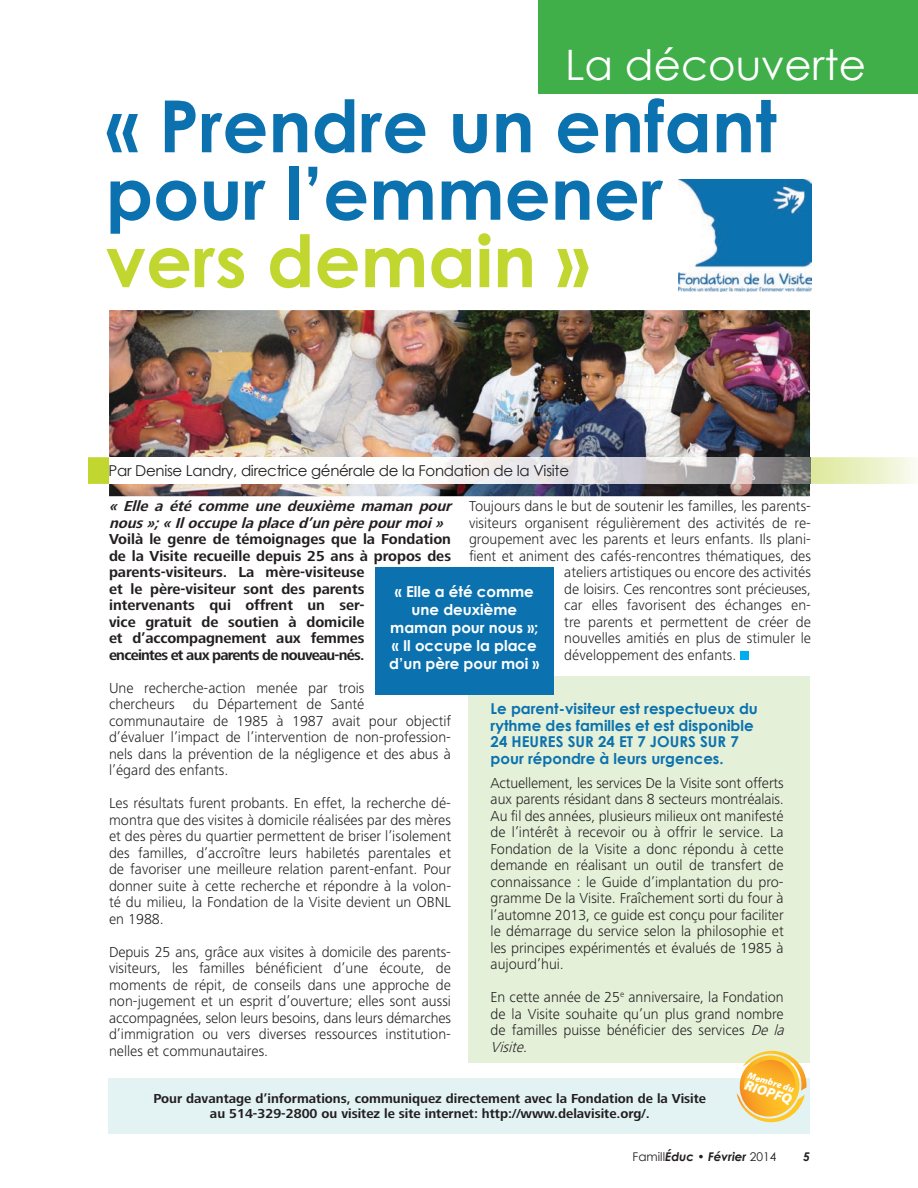
<style>
.page{position:relative;width:918px;height:1188px;background:#fff}
.page>*{position:absolute;margin:0;border:0;box-sizing:border-box;transform-origin:0 0}
.t1{font:700 72px/67.5px "Century Gothic";color:#0b72af}
.t2{font:700 72px "Century Gothic";color:#c1d72f}
.t3{font:42px "Century Gothic";color:#fff}
.t4{font:300 15px/16.5px "Frutiger Next LT";color:#231f20;text-align:justify}
.t5{font:700 15px/16.5px "Frutiger Next LT";color:#231f20}
.t6{font:700 15px/16.5px "Century Gothic";color:#0b72af}
.t7{font:italic 700 15px/16.5px "Frutiger Next LT";color:#231f20}
.t8{font:700 15px/18px "Century Gothic";color:#fff;text-align:center}
.t9{font:15px "Century Gothic";letter-spacing:-.02em;color:#231f20}
.t10{font:italic 900 14.1px "Myriad Pro";color:#fff}
.t11{font:700 13.5px/15px "Frutiger Next LT";color:#231f20;text-align:center}
.t12{font:italic 700 12px "Century Gothic";color:#231f20}
.t13{font:italic 900 9.6px "Myriad Pro";color:#fff}
.s1{font-style:italic}
.s2{font-weight:400;font-style:normal}
</style>
<div class="page">
<div style="left:468px;top:676px;width:342px;height:386px;background:#e4f0d8"></div>
<div style="left:108px;top:1079px;width:702px;height:55px;background:#e3f3f4"></div>
<img style="left:109px;top:310px;width:701px;height:186px">
<div style="left:539px;top:0;width:379px;height:93px;background:#40ae49"></div>
<div style="left:741px;top:651px;width:8px;height:9px;background:#00aeef"></div>
<div style="left:375px;top:567px;width:179px;height:127px;background:#0b72af"></div>
<svg style="left:735px;top:1051px;width:72px;height:72px"></svg>
<img style="left:678px;top:180px;width:133px;height:112px">
<svg style="left:88px;top:457px;width:829px;height:27px;background:#e3ecac"></svg>
<img style="left:109px;top:457px;width:701px;height:27px">
<h2 class="t3" style="left:565px;top:39px;width:302px">La découverte</h2>
<h1 class="t1" style="left:106px;top:91px;width:673px">« Prendre un enfant pour l’emmener</h1>
<h1 class="t2" style="left:106px;top:216px;width:485px">vers demain »</h1>
<p class="t9" style="left:109px;top:461px;width:462px">Par Denise Landry, directrice générale de la Fondation de la Visite</p>
<p class="t4" style="left:469px;top:498px;width:343px">Toujours dans le but de soutenir les familles, les parents-</p>
<p class="t4" style="left:469px;top:514px;width:344px">visiteurs organisent régulièrement des activités de re-</p>
<p class="t4" style="left:469px;top:531px;width:343px">groupement avec les parents et leurs enfants. Ils plani-</p>
<p class="t4" style="left:469px;top:547px;width:344px">fient et animent des cafés-rencontres thématiques, des</p>
<p class="t4" style="left:564px;top:564px;width:248px">ateliers artistiques ou encore des activités</p>
<p class="t4" style="left:564px;top:580px;width:248px">de loisirs. Ces rencontres sont précieuses,</p>
<p class="t4" style="left:564px;top:597px;width:248px">car elles favorisent des échanges en-</p>
<p class="t4" style="left:564px;top:613px;width:248px">tre parents et permettent de créer de</p>
<p class="t4" style="left:564px;top:630px;width:248px">nouvelles amitiés en plus de stimuler le</p>
<p class="t4" style="left:564px;top:646px;width:174px">développement des enfants.</p>
<p class="t7" style="left:109px;top:498px;width:348px">« Elle a été comme une deuxième maman pour nous»;«Iloccupelaplaced’un pèrepourmoi»</p>
<p class="t5" style="left:109px;top:531px;width:343px">Voilà le genre de témoignages que la Fondation de la Visite recueille depuis 25 ans à propos des parents-visiteurs. La mère-visiteuse<br>et le père-visiteur sont des parents intervenants qui offrent un ser-<br>vice gratuit de soutien à domicile<br>et d’accompagnement aux femmes<br>enceintes et aux parents de nouveau-nés.</p>
<p class="t4" style="left:109px;top:679px;width:344px;text-align:left">Une recherche-action menée par trois<br>chercheurs du Département de Santé communautaire de 1985 à 1987 avait pour objectif d’évaluer l’impact de l’intervention de non-profession&shy;nels dans la prévention de la négligence et des abus à l’égard des enfants.</p>
<p class="t4" style="left:109px;top:795px;width:344px">Les résultats furent probants. En effet, la recherche dé&shy;montra que des visites à domicile réalisées par des mères et des pères du quartier permettent de briser l’isolement des familles, d’accroître leurs habiletés parentales et de favoriser une meilleure relation parent-enfant. Pour donner suite à cette recherche et répondre à la volon&shy;té du milieu, la Fondation de la Visite devient un OBNL en 1988.</p>
<p class="t4" style="left:109px;top:943px;width:344px">Depuis 25 ans, grâce aux visites à domicile des parents&shy;visiteurs, les familles bénéficient d’une écoute, de moments de répit, de conseils dans une approche de non-jugement et un esprit d’ouverture; elles sont aussi accompagnées, selon leurs besoins, dans leurs démarches d’immigration ou vers diverses ressources institution&shy;nelles et communautaires.</p>
<p class="t8" style="left:389px;top:582px;width:152px">« Elle a été comme une deuxième maman pour nous »; « Il occupe la place d’un père pour moi »</p>
<p class="t6" style="left:491px;top:700px;width:269px">Le parent-visiteur est respectueux du rythme des familles et est disponible 24 HEURES SUR 24 ET 7 JOURS SUR 7 pour répondre à leurs urgences.</p>
<p class="t4" style="left:491px;top:775px;width:295px">Actuellement, les services De la Visite sont offerts aux parents résidant dans 8 secteurs montréalais.<br>Au fil des années, plusieurs milieux ont manifesté de l’intérêt à recevoir ou à offrir le service. La Fondation de la Visite a donc répondu à cette demande en réalisant un outil de transfert de connaissance : le Guide d’implantation du pro&shy;gramme De la Visite. Fraîchement sorti du four à l’automne 2013, ce guide est conçu pour faciliter le démarrage du service selon la philosophie et les principes expérimentés et évalués de 1985 à aujourd’hui.</p>
<p class="t4" style="left:491px;top:989px;width:299px;text-align:left">En cette année de 25<sup>e</sup> anniversaire, la Fondation de la Visite souhaite qu’un plus grand nombre de familles puisse bénéficier des services <span class="s1">De la Visite</span>.</p>
<p class="t13" style="left:750px;top:1069px;width:50px;rotate:18deg">Membre du</p>
<p class="t10" style="left:748px;top:1076px;width:50px;rotate:18deg">RIOPFQ</p>
<p class="t11" style="left:153px;top:1091px;width:554px">Pour davantage d’informations, communiquez directement avec la Fondation de la Visite au 514-329-2800 ou visitez le site internet: http://www.delavisite.org/.</p>
<p class="t12" style="left:633px;top:1149px;width:145px"><span class="s2">Famill</span>Éduc • Février <span class="s2">2014</span></p>
<p class="t12" style="left:803px;top:1149px;width:8px">5</p>
</div>
